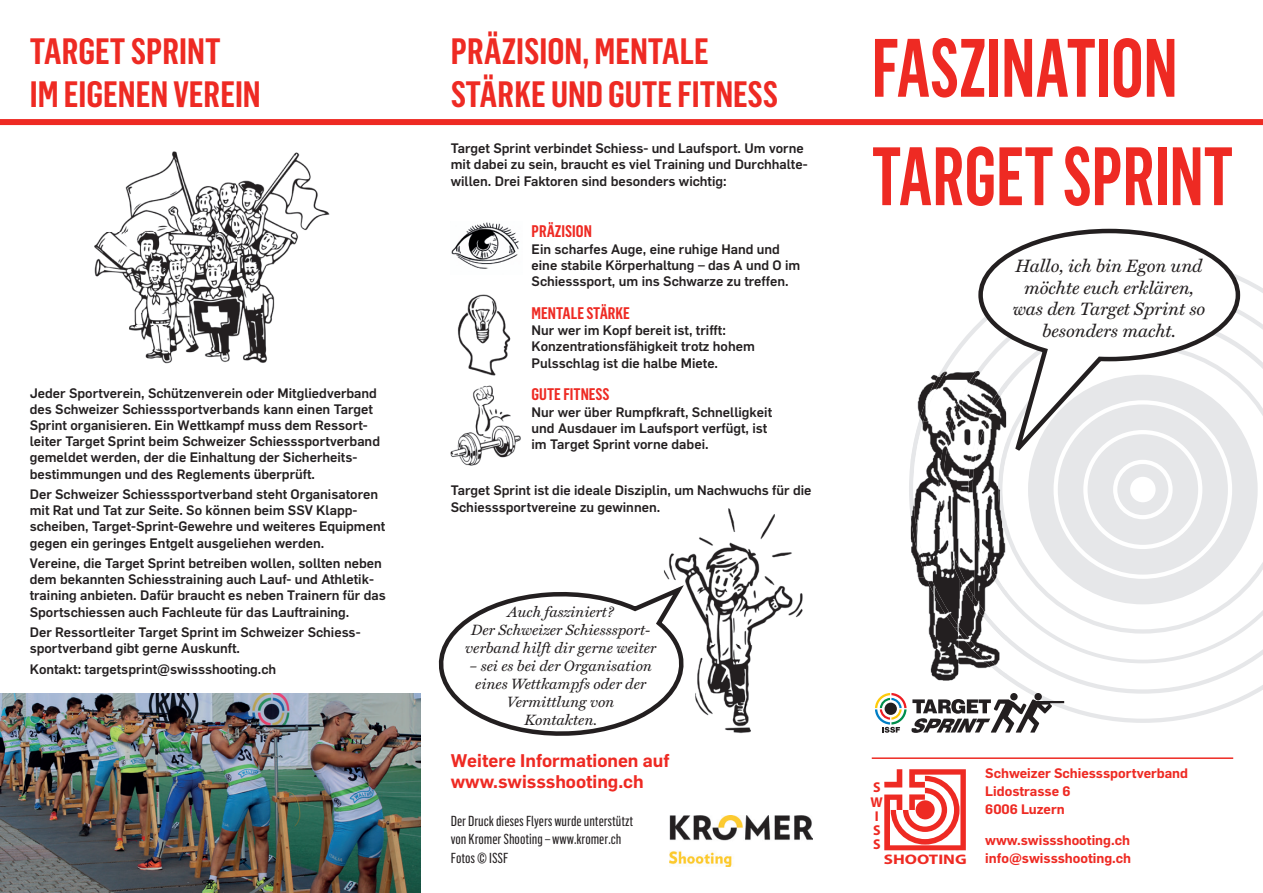
<style>
.page{position:relative;width:1263px;height:893px;background:#fff}
.page>*{position:absolute;margin:0;border:0;box-sizing:border-box;transform-origin:0 0}
.t1{font:600 81px/108.4px "Flama Condensed";color:#ee2a23;scale:.84 1}
.t2{font:600 36px/43.2px "Flama Condensed";color:#ee2a23}
.t3{font:italic 18px/21.6px "Miller Text";color:#231f20;text-align:center}
.t4{font:600 18px/21.6px "Flama";color:#ee2a23}
.t5{font:600 16.5px "Flama Condensed";color:#ee2a23}
.t6{font:italic 15px/18px "Miller Text";color:#231f20;text-align:center}
.t7{font:14.25px/18.8px "Flama Condensed Basic";color:#231f20}
.t8{font:700 14.25px/14.2px "Myriad Pro";color:#ee2a23}
.t9{font:700 13.95px "Myriad Pro";color:#ee2a23;scale:1.23 1}
.t10{font:500 13.5px/16.2px "Flama";color:#231f20}
.t11{font:600 13.5px/18px "Flama";color:#ee2a23}
</style>
<div class="page">
<svg style="left:1064px;top:277px;width:193px;height:442px"></svg>
<svg style="left:943px;top:290px;width:320px;height:399px"></svg>
<svg style="left:973px;top:319px;width:290px;height:341px"></svg>
<svg style="left:1006px;top:349px;width:257px;height:280px"></svg>
<div style="left:1028px;top:375px;width:230px;height:229px;background:#e6e7e9;border-radius:50%"></div>
<div style="left:1053px;top:400px;width:179px;height:179px;background:#fff;border-radius:50%"></div>
<div style="left:1058px;top:404px;width:170px;height:171px;background:#e6e7e9;border-radius:50%"></div>
<div style="left:1083px;top:430px;width:119px;height:119px;background:#fff;border-radius:50%"></div>
<div style="left:1087px;top:434px;width:111px;height:111px;background:#e6e7e9;border-radius:50%"></div>
<div style="left:1113px;top:460px;width:59px;height:59px;background:#fff;border-radius:50%"></div>
<div style="left:1117px;top:464px;width:51px;height:51px;background:#e6e7e9;border-radius:50%"></div>
<div style="left:1130px;top:477px;width:25px;height:25px;background:#fff;border-radius:50%"></div>
<img style="left:928px;top:628px;width:30px;height:53px">
<img style="left:958px;top:679px;width:48px;height:2px">
<img style="left:911px;top:389px;width:12px;height:84px">
<img style="left:911px;top:473px;width:4px;height:87px">
<img style="left:929px;top:623px;width:27px;height:5px">
<img style="left:954px;top:627px;width:52px;height:52px">
<img style="left:923px;top:371px;width:20px;height:50px">
<img style="left:913px;top:421px;width:26px;height:101px">
<img style="left:915px;top:522px;width:45px;height:101px">
<img style="left:960px;top:598px;width:46px;height:75px">
<svg style="left:956px;top:623px;width:4px;height:5px"></svg>
<img style="left:939px;top:416px;width:4px;height:180px">
<img style="left:972px;top:598px;width:34px;height:43px">
<svg style="left:969px;top:598px;width:3px;height:4px"></svg>
<img style="left:943px;top:371px;width:33px;height:106px">
<img style="left:943px;top:477px;width:31px;height:121px">
<img style="left:974px;top:591px;width:32px;height:44px">
<img style="left:968px;top:381px;width:8px;height:173px">
<img style="left:981px;top:591px;width:25px;height:6px">
<img style="left:973px;top:388px;width:33px;height:203px">
<img style="left:998px;top:466px;width:8px;height:70px">
<img style="left:1002px;top:466px;width:4px;height:55px">
<svg style="left:884px;top:769px;width:82px;height:81px"></svg>
<hr style="left:872px;top:757px;width:361px;height:2px;background:#ee2a23">
<img style="left:94px;top:151px;width:236px;height:213px">
<div style="left:0;top:119px;width:1263px;height:6px;background:#ee2a23"></div>
<img style="left:457px;top:294px;width:54px;height:82px">
<img style="left:450px;top:385px;width:71px;height:81px">
<img style="left:451px;top:222px;width:68px;height:47px">
<img style="left:663px;top:508px;width:140px;height:225px">
<img style="left:669px;top:815px;width:143px;height:51px">
<svg style="left:438px;top:580px;width:251px;height:156px"></svg>
<svg style="left:875px;top:693px;width:189px;height:40px"></svg>
<svg style="left:976px;top:228px;width:266px;height:238px"></svg>
<img style="left:0;top:693px;width:421px;height:200px">
<h2 class="t2" style="left:30px;top:29px;width:233px">TARGET SPRINT<br>IM EIGENEN VEREIN</h2>
<p class="t10" style="left:30px;top:384px;width:352px">Jeder Sportverein, Schützenverein oder Mitgliedverband des Schweizer Schiesssportverbands kann einen Target Sprint organisieren. Ein Wettkampf muss dem Ressort&shy;leiter Target Sprint beim Schweizer Schiesssportverband gemeldet werden, der die Einhaltung der Sicherheits&shy;bestimmungen und des Reglements überprüft.</p>
<p class="t10" style="left:30px;top:485px;width:357px">Der Schweizer Schiesssportverband steht Organisatoren mit Rat und Tat zur Seite. So können beim SSV Klapp&shy;scheiben, Target-Sprint-Gewehre und weiteres Equipment gegen ein geringes Entgelt ausgeliehen werden.</p>
<p class="t10" style="left:30px;top:554px;width:358px">Vereine, die Target Sprint betreiben wollen, sollten neben dem bekannten Schiesstraining auch Lauf- und Athletik&shy;training anbieten. Dafür braucht es neben Trainern für das Sportschiessen auch Fachleute für das Lauftraining.</p>
<p class="t10" style="left:30px;top:623px;width:332px">Der Ressortleiter Target Sprint im Schweizer Schiess&shy;sportverband gibt gerne Auskunft.</p>
<p class="t10" style="left:30px;top:660px;width:248px">Kontakt: targetsprint@swissshooting.ch</p>
<h2 class="t2" style="left:451px;top:29px;width:329px">PRÄZISION, MENTALE<br>STÄRKE UND GUTE FITNESS</h2>
<p class="t10" style="left:451px;top:139px;width:358px">Target Sprint verbindet Schiess- und Laufsport. Um vorne mit dabei zu sein, braucht es viel Training und Durchhalte&shy;willen. Drei Faktoren sind besonders wichtig:</p>
<p class="t5" style="left:531px;top:221px;width:62px">PRÄZISION</p>
<p class="t10" style="left:531px;top:240px;width:270px">Ein scharfes Auge, eine ruhige Hand und eine stabile Körperhaltung – das A und O im<br>Schiesssport, um ins Schwarze zu treffen.</p>
<p class="t5" style="left:531px;top:303px;width:100px">MENTALE STÄRKE</p>
<p class="t10" style="left:531px;top:321px;width:225px">Nur wer im Kopf bereit ist, trifft:<br>Konzentrationsfähigkeit trotz hohem<br>Pulsschlag ist die halbe Miete.</p>
<p class="t5" style="left:531px;top:384px;width:79px">GUTE FITNESS</p>
<p class="t10" style="left:531px;top:403px;width:242px">Nur wer über Rumpfkraft, Schnelligkeit und Ausdauer im Laufsport verfügt, ist im Target Sprint vorne dabei.</p>
<p class="t10" style="left:451px;top:482px;width:362px">Target Sprint ist die ideale Disziplin, um Nachwuchs für die<br>Schiesssportvereine zu gewinnen.</p>
<p class="t6" style="left:465px;top:603px;width:192px">Auch fasziniert?<br>Der Schweizer Schiesssport&shy;verband hilft dir gerne weiter</p>
<p class="t6" style="left:469px;top:657px;width:184px">– sei es bei der Organisation eines Wettkampfs oder der<br>Vermittlung von<br>Kontakten.</p>
<h3 class="t4" style="left:451px;top:748px;width:220px">Weitere Informationen auf www.swissshooting.ch</h3>
<p class="t7" style="left:451px;top:811px;width:184px">Der Druck dieses Flyers wurde unterstützt von Kromer Shooting – www.kromer.ch<br>Fotos © ISSF</p>
<h1 class="t1" style="left:872px;top:11px;width:432px">FASZINATION<br>TARGET SPRINT</h1>
<h3 class="t3" style="left:1013px;top:255px;width:194px">Hallo, ich bin Egon und möchte euch erklären, was den Target Sprint so besonders macht.</h3>
<p class="t8" style="left:871px;top:780px;width:14px">S<br>W<br>I<br>S<br>S</p>
<p class="t9" style="left:884px;top:850px;width:69px">SHOOTING</p>
<p class="t11" style="left:985px;top:763px;width:204px">Schweizer Schiesssportverband<br>Lidostrasse 6<br>6006 Luzern</p>
<p class="t11" style="left:985px;top:830px;width:147px">www.swissshooting.ch info@swissshooting.ch</p>
</div>
